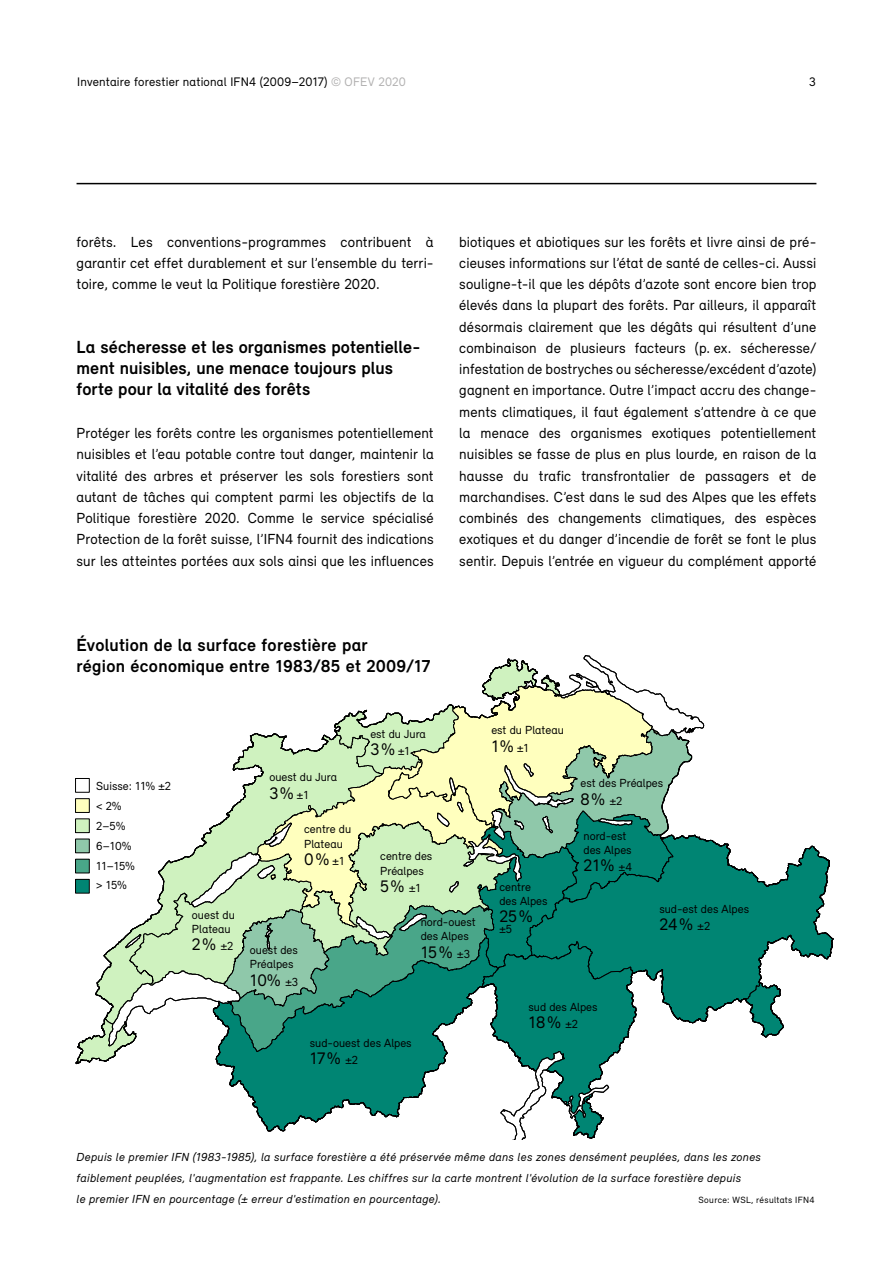
<style>
.page{position:relative;width:893px;height:1263px;background:#fff}
.page>*{position:absolute;margin:0;border:0;box-sizing:border-box;transform-origin:0 0}
.t1{font:700 18px/21.3px "Relevant";letter-spacing:.01em;color:#000}
.t2{font:17.25px "Relevant";color:#000}
.t3{font:15px/21.3px "Relevant";letter-spacing:.01em;color:#000;text-align:justify}
.t4{font:12.75px "Relevant";letter-spacing:.015em;color:#000}
.t5{font:italic 12px/21.3px "Relevant";letter-spacing:.03em;color:#000}
.t6{font:12px/14.4px "Relevant";color:#000}
.t7{font:9.3px "Relevant";letter-spacing:.035em;color:#000}
.s1{color:#b3b2b2}
.s2{font-size:12px}
</style>
<div class="page">
<svg style="left:75px;top:655px;width:759px;height:485px"></svg>
<div style="left:75px;top:778px;width:15px;height:14px;border:1px solid #000"></div>
<div style="left:76px;top:799px;width:13px;height:13px;background:#ffffbe"></div>
<div style="left:75px;top:798px;width:15px;height:15px;border:1px solid #000"></div>
<div style="left:76px;top:819px;width:13px;height:14px;background:#cff2bf"></div>
<div style="left:75px;top:819px;width:15px;height:14px;border:1px solid #000"></div>
<div style="left:76px;top:839px;width:13px;height:14px;background:#8fc8aa"></div>
<div style="left:75px;top:839px;width:15px;height:14px;border:1px solid #000"></div>
<div style="left:76px;top:859px;width:13px;height:14px;background:#49a689"></div>
<div style="left:75px;top:859px;width:15px;height:14px;border:1px solid #000"></div>
<div style="left:76px;top:879px;width:13px;height:14px;background:#008573"></div>
<div style="left:75px;top:879px;width:15px;height:14px;border:1px solid #000"></div>
<hr style="left:77px;top:183px;width:739px;height:1px;background:#000">
<p class="t4" style="left:77px;top:74px;width:330px">Inventaire forestier national IFN4 (2009–2017) <span class="s1">© OFEV 2020</span></p>
<p class="t4" style="left:809px;top:74px;width:8px">3</p>
<p class="t3" style="left:77px;top:231px;width:359px">forêts. Les conventions-programmes contribuent à garantir cet effet durablement et sur l’ensemble du terri&shy;toire, comme le veut la Politique forestière 2020.</p>
<p class="t1" style="left:77px;top:336px;width:345px">La sécheresse et les organismes potentielle&shy;ment nuisibles, une menace toujours plus forte pour la vitalité des forêts</p>
<p class="t3" style="left:77px;top:422px;width:359px">Protéger les forêts contre les organismes potentiellement nuisibles et l’eau potable contre tout danger, maintenir la vitalité des arbres et préserver les sols forestiers sont autant de tâches qui comptent parmi les objectifs de la Politique forestière 2020. Comme le service spécialisé Protection de la forêt suisse, l’IFN4 fournit des indications sur les atteintes portées aux sols ainsi que les influences</p>
<p class="t3" style="left:459px;top:231px;width:359px">biotiques et abiotiques sur les forêts et livre ainsi de pré&shy;cieuses informations sur l’état de santé de celles-ci. Aussi souligne-t-il que les dépôts d’azote sont encore bien trop élevés dans la plupart des forêts. Par ailleurs, il apparaît désormais clairement que les dégâts qui résultent d’une combinaison de plusieurs facteurs (p. ex. sécheresse/ infestation de bostryches ou sécheresse/excédent d’azote) gagnent en importance. Outre l’impact accru des change&shy;ments climatiques, il faut également s’attendre à ce que la menace des organismes exotiques potentiellement nuisibles se fasse de plus en plus lourde, en raison de la hausse du trafic transfrontalier de passagers et de marchandises. C’est dans le sud des Alpes que les effets combinés des changements climatiques, des espèces exotiques et du danger d’incendie de forêt se font le plus sentir. Depuis l’entrée en vigueur du complément apporté</p>
<p class="t1" style="left:77px;top:634px;width:355px">Évolution de la surface forestière par<br>région économique entre 1983/85 et 2009/17</p>
<p class="t6" style="left:370px;top:727px;width:57px">est du Jura</p>
<p class="t2" style="left:370px;top:739px;width:41px">3% <span class="s2">±1</span></p>
<p class="t6" style="left:491px;top:723px;width:74px">est du Plateau</p>
<p class="t2" style="left:491px;top:736px;width:39px">1% <span class="s2">±1</span></p>
<p class="t6" style="left:96px;top:775px;width:76px;line-height:20px">Suisse: 11% ±2 &lt; 2%<br>2–5%<br>6–10%<br>11–15%<br>&gt; 15%</p>
<p class="t6" style="left:269px;top:770px;width:69px">ouest du Jura</p>
<p class="t2" style="left:269px;top:783px;width:41px">3% <span class="s2">±1</span></p>
<p class="t6" style="left:304px;top:822px;width:48px">centre du<br>Plateau</p>
<p class="t2" style="left:304px;top:849px;width:42px">0% <span class="s2">±1</span></p>
<p class="t6" style="left:192px;top:907px;width:44px">ouest du<br>Plateau</p>
<p class="t2" style="left:192px;top:934px;width:43px">2% <span class="s2">±2</span></p>
<p class="t6" style="left:250px;top:942px;width:50px">ouest des<br>Préalpes</p>
<p class="t2" style="left:250px;top:969px;width:50px">10% <span class="s2">±3</span></p>
<p class="t6" style="left:380px;top:849px;width:54px">centre des<br>Préalpes</p>
<p class="t2" style="left:380px;top:876px;width:42px">5% <span class="s2">±1</span></p>
<p class="t6" style="left:421px;top:914px;width:57px">nord-ouest des Alpes</p>
<p class="t2" style="left:421px;top:942px;width:51px">15% <span class="s2">±3</span></p>
<p class="t6" style="left:310px;top:1035px;width:103px">sud-ouest des Alpes</p>
<p class="t2" style="left:310px;top:1048px;width:50px">17% <span class="s2">±2</span></p>
<p class="t6" style="left:581px;top:776px;width:84px">est des Préalpes</p>
<p class="t2" style="left:581px;top:788px;width:43px">8% <span class="s2">±2</span></p>
<p class="t6" style="left:499px;top:879px;width:50px">centre des Alpes</p>
<p class="t2" style="left:499px;top:906px;width:35px">25%</p>
<p class="t6" style="left:499px;top:921px;width:14px">±5</p>
<p class="t6" style="left:583px;top:828px;width:50px">nord-est des Alpes</p>
<p class="t2" style="left:583px;top:855px;width:50px">21% <span class="s2">±4</span></p>
<p class="t6" style="left:529px;top:999px;width:71px">sud des Alpes</p>
<p class="t2" style="left:529px;top:1012px;width:51px">18% <span class="s2">±2</span></p>
<p class="t6" style="left:659px;top:901px;width:91px">sud-est des Alpes</p>
<p class="t2" style="left:659px;top:914px;width:52px">24% <span class="s2">±2</span></p>
<p class="t5" style="left:77px;top:1146px;width:686px">Depuis le premier IFN (1983-1985), la surface forestière a été préservée même dans les zones densément peuplées, dans les zones faiblement peuplées, l'augmentation est frappante. Les chiffres sur la carte montrent l'évolution de la surface forestière depuis<br>le premier IFN en pourcentage (± erreur d'estimation en pourcentage).</p>
<p class="t7" style="left:698px;top:1195px;width:118px">Source: WSL, résultats IFN4</p>
</div>
